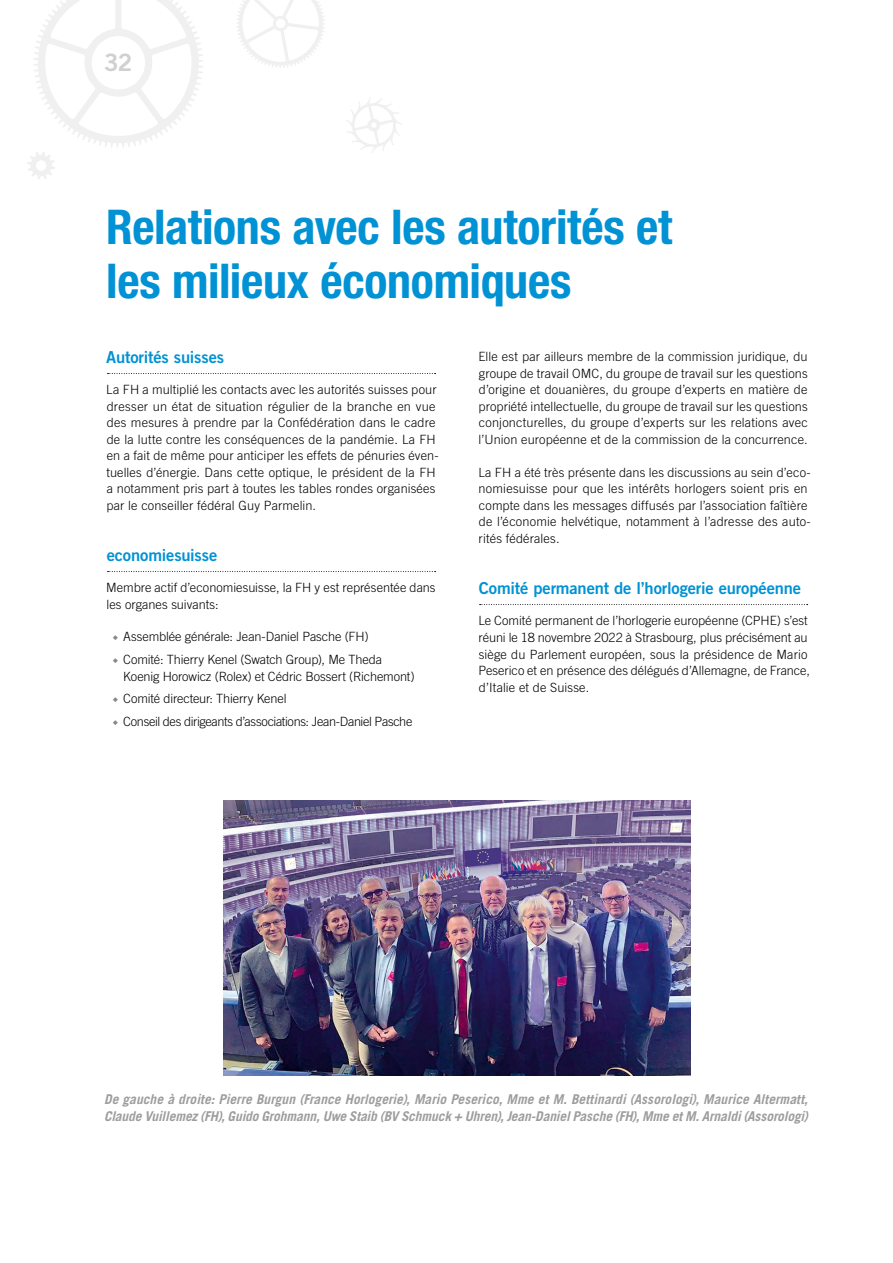
<style>
.page{position:relative;width:893px;height:1263px;background:#fff}
.page>*{position:absolute;margin:0;border:0;box-sizing:border-box;transform-origin:0 0}
.t1{font:700 condensed 48px/54px "Helvetica Neue LT Std";letter-spacing:-.005em;color:#0092d4}
.t2{font:24px "Trade Gothic LT Std Bd 2";color:#d0d0d0}
.t3{font:16.5px "Trade Gothic LT Std Bd 2";letter-spacing:-.01em;color:#0092d4}
.t4{font:italic 700 13.5px/16.5px "Trade Gothic LT Std";letter-spacing:-.005em;color:#9d9d9c}
.t5{font:300 12.75px/16.5px "Trade Gothic LT Std";letter-spacing:.01em;color:#000}
.t6{font:300 12.75px/16.5px "Trade Gothic LT Std";letter-spacing:-.01em;color:#000}
.t7{font:300 12.75px "Trade Gothic LT Std";letter-spacing:-.03em;color:#000}
.s1{color:#878787}
</style>
<div class="page">
<svg style="left:237px;top:0;width:88px;height:68px"></svg>
<svg style="left:347px;top:98px;width:54px;height:55px"></svg>
<svg style="left:28px;top:0;width:175px;height:179px"></svg>
<svg style="left:108px;top:373px;width:328px;height:1px"></svg>
<svg style="left:108px;top:571px;width:328px;height:1px"></svg>
<svg style="left:480px;top:604px;width:328px;height:1px"></svg>
<img style="left:223px;top:800px;width:468px;height:276px">
<h2 class="t2" style="left:104px;top:48px;width:30px">32</h2>
<h1 class="t1" style="left:106px;top:199px;width:568px">Relations avec les autorités et les milieux économiques</h1>
<p class="t3" style="left:106px;top:347px;width:119px">Autorités suisses</p>
<p class="t5" style="left:106px;top:381px;width:334px">La FH a multiplié les contacts avec les autorités suisses pour dresser un état de situation régulier de la branche en vue des mesures à prendre par la Confédération dans le cadre de la lutte contre les conséquences de la pandémie. La FH en a fait de même pour anticiper les effets de pénuries éven&shy;tuelles d’énergie. Dans cette optique, le président de la FH a notamment pris part à toutes les tables rondes organisées par le conseiller fédéral Guy Parmelin.</p>
<p class="t3" style="left:107px;top:545px;width:112px">economiesuisse</p>
<p class="t5" style="left:106px;top:579px;width:331px">Membre actif d’economiesuisse, la FH y est représentée dans les organes suivants:</p>
<p class="t6" style="left:113px;top:628px;width:257px"><span class="s1">◆</span> Assemblée générale: Jean-Daniel Pasche (FH)</p>
<p class="t6" style="left:123px;top:651px;width:293px;text-indent:-11px"><span class="s1">◆</span> Comité: Thierry Kenel (Swatch Group), Me Theda<br>Koenig Horowicz (Rolex) et Cédric Bossert (Richemont)</p>
<p class="t6" style="left:113px;top:690px;width:175px"><span class="s1">◆</span> Comité directeur: Thierry Kenel</p>
<p class="t7" style="left:113px;top:714px;width:301px"><span class="s1">◆</span> Conseil des dirigeants d’associations: Jean-Daniel Pasche</p>
<p class="t5" style="left:478px;top:348px;width:331px;text-align:justify">Elle est par ailleurs membre de la commission juridique, du groupe de travail OMC, du groupe de travail sur les questions d’origine et douanières, du groupe d’experts en matière de propriété intellectuelle, du groupe de travail sur les questions conjoncturelles, du groupe d’experts sur les relations avec l’Union européenne et de la commission de la concurrence.</p>
<p class="t5" style="left:478px;top:464px;width:334px">La FH a été très présente dans les discussions au sein d’eco&shy;nomiesuisse pour que les intérêts horlogers soient pris en compte dans les messages diffusés par l’association faîtière de l’économie helvétique, notamment à l’adresse des auto&shy;rités fédérales.</p>
<p class="t3" style="left:479px;top:578px;width:324px">Comité permanent de l’horlogerie européenne</p>
<p class="t5" style="left:478px;top:612px;width:333px">Le Comité permanent de l’horlogerie européenne (CPHE) s’est réuni le 18 novembre 2022 à Strasbourg, plus précisément au siège du Parlement européen, sous la présidence de Mario Peserico et en présence des délégués d’Allemagne, de France, d’Italie et de Suisse.</p>
<p class="t4" style="left:104px;top:1091px;width:705px">De gauche à droite: Pierre Burgun (France Horlogerie), Mario Peserico, Mme et M. Bettinardi (Assorologi), Maurice Altermatt,<br>Claude Vuillemez (FH), Guido Grohmann, Uwe Staib (BV Schmuck + Uhren), Jean-Daniel Pasche (FH), Mme et M. Arnaldi (Assorologi)</p>
</div>
